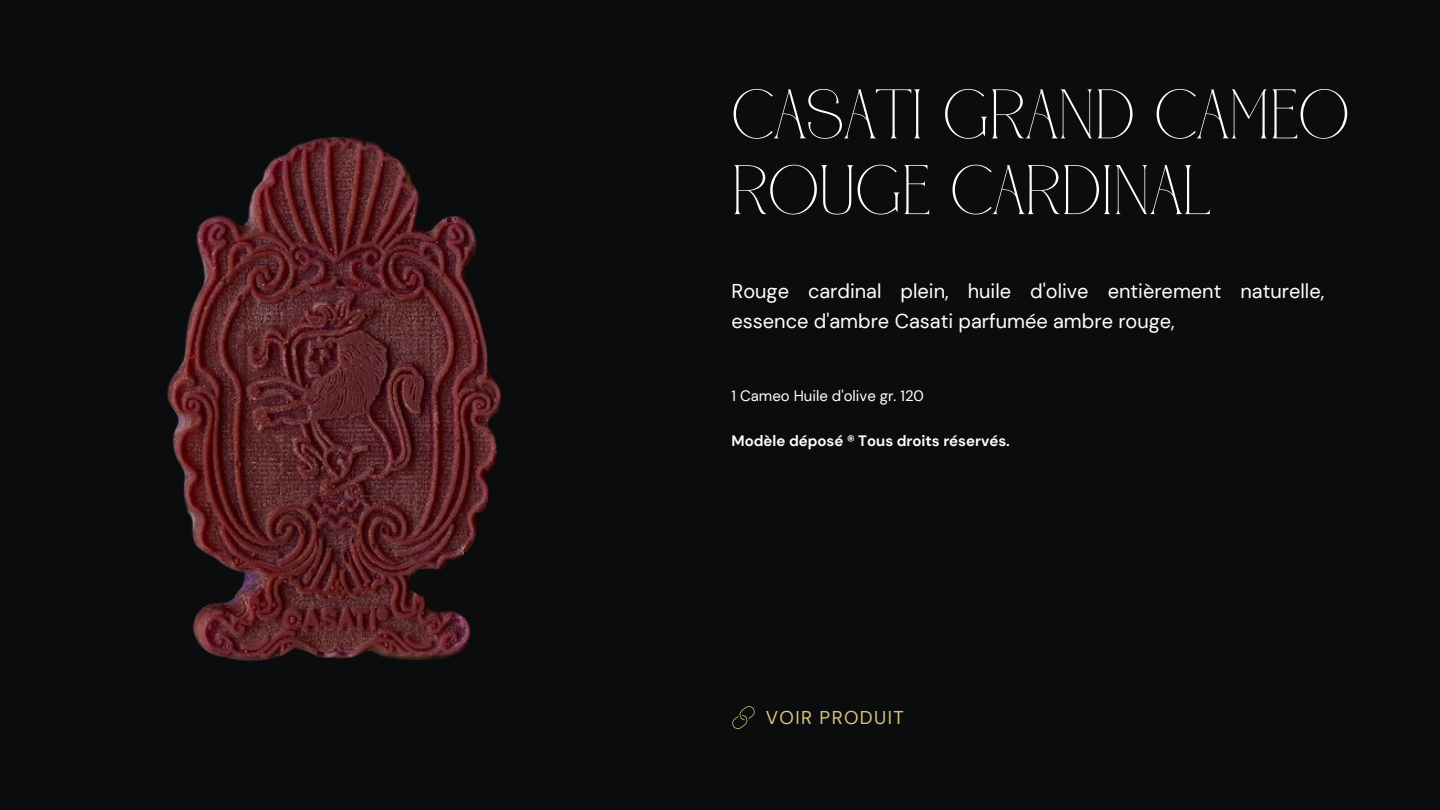
<style>
.page{position:relative;width:1440px;height:810px;background:#0b0c0e}
.page>*{position:absolute;margin:0;border:0;box-sizing:border-box;transform-origin:0 0}
.t1{font:70px/75.8px "CANOVER Regular";color:#fff}
.t2{font:20px/30px "DM Sans";color:#fff}
.t3{font:18.5px "DM Sans";letter-spacing:.075em;color:#d6c37b}
.t4{font:700 15px "DM Sans";color:#fff}
.t5{font:15px "DM Sans";color:#fff}
</style>
<div class="page">
<svg style="left:732px;top:706px;width:23px;height:23px"></svg>
<img style="left:167px;top:137px;width:335px;height:524px">
<p class="t1" style="left:732px;top:81px;width:619px">CASATI GRAND CAMEO<br>ROUGE CARDINAL</p>
<h3 class="t2" style="left:732px;top:276px;width:594px">Rouge cardinal plein, huile d'olive entièrement naturelle, essence d'ambre Casati parfumée ambre rouge,</h3>
<h4 class="t5" style="left:732px;top:386px;width:194px">1 Cameo Huile d'olive gr. 120</h4>
<p class="t4" style="left:732px;top:431px;width:280px">Modèle déposé ® Tous droits réservés.</p>
<p class="t3" style="left:766px;top:705px;width:139px">VOIR PRODUIT</p>
</div>
